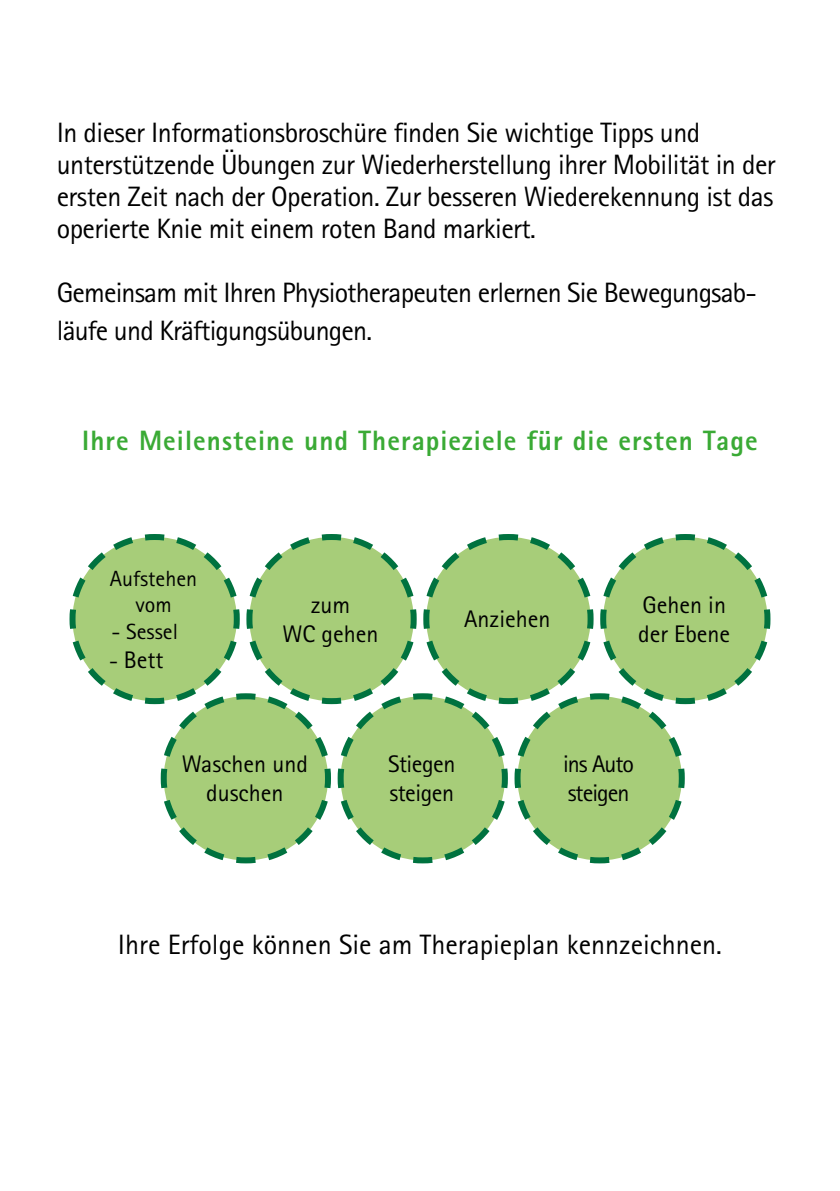
<style>
.page{position:relative;width:840px;height:1191px;background:#fff}
.page>*{position:absolute;margin:0;border:0;box-sizing:border-box;transform-origin:0 0}
.t1{font:28px/32px "Rotis Sans Serif Pro";letter-spacing:-.02em;color:#000}
.t2{font:800 28px "Rotis Sans Serif Pro";letter-spacing:.04em;color:#3aaa35}
.t3{font:28px "Rotis Sans Serif Pro";color:#000}
.t4{font:24px/28.8px "Rotis Sans Serif Pro";color:#000;text-align:center}
.t5{font:24px/28.8px "Rotis Sans Serif Pro";letter-spacing:-.02em;color:#000}
.t6{font:24px/28.8px "Rotis Sans Serif Pro";letter-spacing:-.04em;color:#000}
.t7{font:22px/26.4px "Rotis Sans Serif Pro";color:#000;text-align:center}
.s1{font-size:22px}
</style>
<div class="page">
<svg style="left:69px;top:534px;width:702px;height:330px"></svg>
<p class="t1" style="left:57px;top:117px;width:720px">In dieser Informationsbroschüre finden Sie wichtige Tipps und unterstützende Übungen zur Wiederherstellung ihrer Mobilität in der ersten Zeit nach der Operation. Zur besseren Wiederekennung ist das operierte Knie mit einem roten Band markiert.</p>
<p class="t1" style="left:57px;top:274px;width:701px;line-height:38px">Gemeinsam mit Ihren Physiotherapeuten erlernen Sie Bewegungsab&shy;läufe und Kräftigungsübungen.</p>
<p class="t2" style="left:82px;top:422px;width:676px">Ihre Meilensteine und Therapieziele für die ersten Tage</p>
<p class="t7" style="left:110px;top:565px;width:89px">Aufstehen vom</p>
<p class="t7" style="left:111px;top:618px;width:68px">- Sessel</p>
<p class="t4" style="left:109px;top:645px;width:56px"><span class="s1">-</span> Bett</p>
<p class="t4" style="left:282px;top:590px;width:97px">zum<br>WC gehen</p>
<p class="t4" style="left:464px;top:605px;width:88px">Anziehen</p>
<p class="t4" style="left:638px;top:590px;width:93px;text-align:left">Gehen in der Ebene</p>
<p class="t4" style="left:181px;top:750px;width:128px">Waschen und duschen</p>
<p class="t5" style="left:388px;top:750px;width:69px">Stiegen steigen</p>
<p class="t6" style="left:562px;top:750px;width:73px">ins Auto steigen</p>
<p class="t3" style="left:118px;top:928px;width:605px">Ihre Erfolge können Sie am Therapieplan kennzeichnen.</p>
</div>
